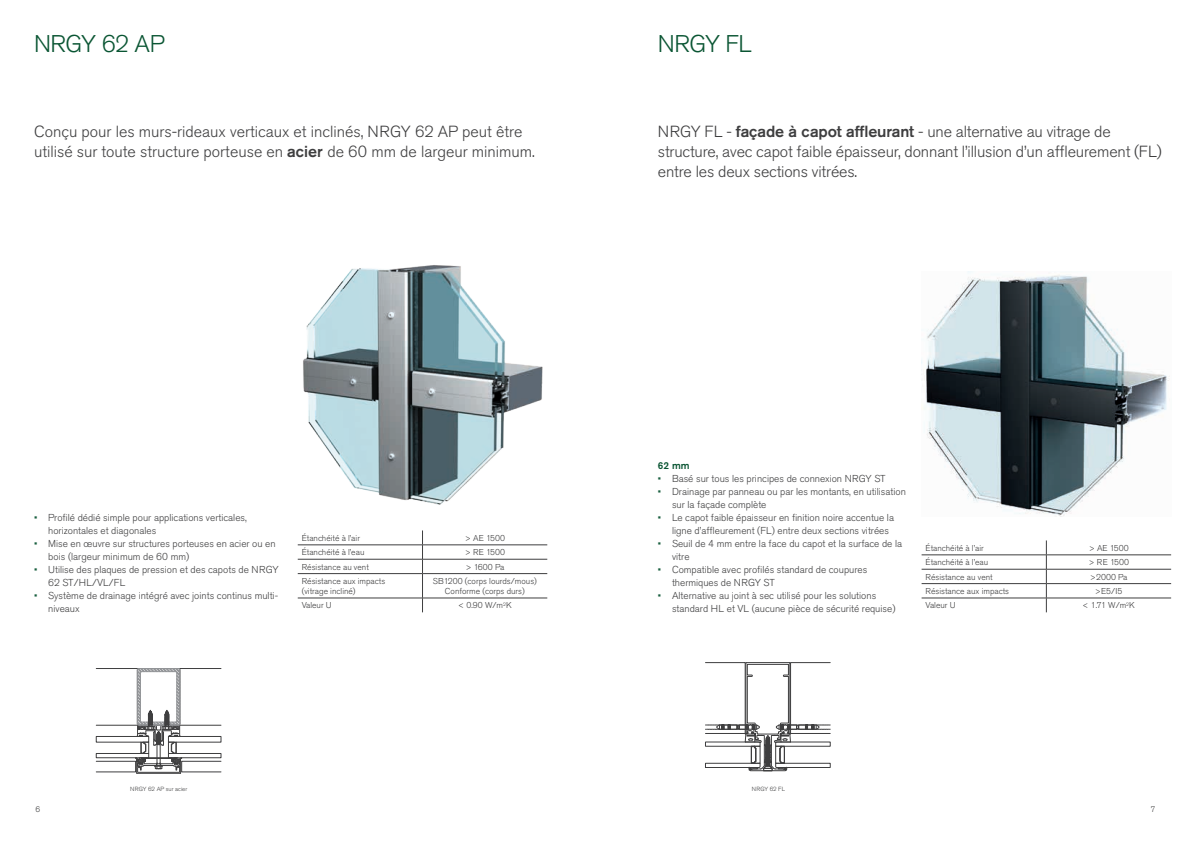
<style>
.page{position:relative;width:1191px;height:842px;background:#fff}
.page>*{position:absolute;margin:0;border:0;box-sizing:border-box;transform-origin:0 0}
.t1{font:300 24px "Akzidenz Grotesk Pro";letter-spacing:-.025em;color:#0a5533}
.t2{font:300 16px/20px "Akzidenz Grotesk Pro";letter-spacing:-.01em;color:#3e3e3f}
.t3{font:300 10px/13px "Akzidenz Grotesk Pro";color:#3e3e3f}
.t4{font:500 10px "Akzidenz Grotesk Pro";color:#0a5533}
.t5{font:300 8.5px/10px "Akzidenz Grotesk Pro";color:#3e3e3f}
.t6{font:300 8px "Akzidenz Grotesk Pro";color:#3e3e3f}
.t7{font:300 6px "Akzidenz Grotesk Pro";color:#3e3e3f}
.s1{font-weight:500}
.s2{color:#1a6040}
</style>
<div class="page">
<svg style="left:705px;top:662px;width:125px;height:109px"></svg>
<img style="left:921px;top:272px;width:249px;height:244px">
<hr style="left:921px;top:555px;width:125px;height:1px;background:#3e3e3f">
<hr style="left:1046px;top:555px;width:125px;height:1px;background:#3e3e3f">
<hr style="left:921px;top:569px;width:125px;height:1px;background:#3e3e3f">
<hr style="left:1046px;top:569px;width:125px;height:1px;background:#3e3e3f">
<hr style="left:921px;top:583px;width:125px;height:1px;background:#3e3e3f">
<hr style="left:1046px;top:583px;width:125px;height:1px;background:#3e3e3f">
<hr style="left:921px;top:598px;width:125px;height:1px;background:#3e3e3f">
<hr style="left:1046px;top:598px;width:125px;height:1px;background:#3e3e3f">
<svg style="left:1046px;top:540px;width:1px;height:72px"></svg>
<svg style="left:96px;top:668px;width:126px;height:106px"></svg>
<div style="left:96px;top:761px;width:40px;height:11px;border:1px solid #3e3e3f"></div>
<div style="left:181px;top:761px;width:40px;height:11px;border:1px solid #3e3e3f"></div>
<img style="left:303px;top:265px;width:240px;height:240px">
<hr style="left:298px;top:545px;width:124px;height:1px;background:#3e3e3f">
<hr style="left:422px;top:545px;width:125px;height:1px;background:#3e3e3f">
<hr style="left:298px;top:559px;width:124px;height:1px;background:#3e3e3f">
<hr style="left:422px;top:559px;width:125px;height:1px;background:#3e3e3f">
<hr style="left:298px;top:573px;width:124px;height:1px;background:#3e3e3f">
<hr style="left:422px;top:573px;width:125px;height:1px;background:#3e3e3f">
<hr style="left:298px;top:598px;width:124px;height:1px;background:#3e3e3f">
<hr style="left:422px;top:598px;width:125px;height:1px;background:#3e3e3f">
<svg style="left:422px;top:530px;width:1px;height:82px"></svg>
<h1 class="t1" style="left:34px;top:28px;width:132px">NRGY 62 AP</h1>
<h2 class="t2" style="left:34px;top:121px;width:502px">Conçu pour les murs-rideaux verticaux et inclinés, NRGY 62 AP peut être utilisé sur toute structure porteuse en <span class="s1">acier</span> de 60 mm de largeur minimum.</h2>
<p class="t3" style="left:48px;top:511px;width:200px;text-indent:-14px"><span class="s2">•</span> Profilé dédié simple pour applications verticales, horizontales et diagonales</p>
<p class="t3" style="left:48px;top:537px;width:229px;text-indent:-14px"><span class="s2">•</span> Mise en œuvre sur structures porteuses en acier ou en bois (largeur minimum de 60 mm)</p>
<p class="t3" style="left:48px;top:563px;width:232px;text-indent:-14px"><span class="s2">•</span> Utilise des plaques de pression et des capots de NRGY<br>62 ST/HL/VL/FL</p>
<p class="t3" style="left:48px;top:589px;width:231px;text-indent:-14px"><span class="s2">•</span> Système de drainage intégré avec joints continus multi&shy;niveaux</p>
<p class="t5" style="left:302px;top:533px;width:60px">Étanchéité à l’air</p>
<p class="t5" style="left:465px;top:533px;width:42px">&gt; AE 1500</p>
<p class="t5" style="left:302px;top:547px;width:64px">Étanchéité à l’eau</p>
<p class="t5" style="left:465px;top:547px;width:42px">&gt; RE 1500</p>
<p class="t5" style="left:302px;top:562px;width:69px">Résistance au vent</p>
<p class="t5" style="left:465px;top:562px;width:41px">&gt; 1600 Pa</p>
<p class="t5" style="left:302px;top:576px;width:85px">Résistance aux impacts (vitrage incliné)</p>
<p class="t5" style="left:433px;top:576px;width:105px;text-align:center">SB1200 (corps lourds/mous)<br>Conforme (corps durs)</p>
<p class="t5" style="left:302px;top:600px;width:32px">Valeur U</p>
<p class="t5" style="left:458px;top:600px;width:55px">&lt; 0.90 W/m<sup>2</sup>K</p>
<p class="t7" style="left:130px;top:785px;width:58px">NRGY 62 AP sur acier</p>
<h1 class="t1" style="left:658px;top:28px;width:96px">NRGY FL</h1>
<h2 class="t2" style="left:658px;top:121px;width:505px">NRGY FL - <span class="s1">façade à capot affleurant</span> - une alternative au vitrage de structure, avec capot faible épaisseur, donnant l’illusion d’un affleurement (FL) entre les deux sections vitrées.</h2>
<p class="t4" style="left:658px;top:459px;width:33px">62 mm</p>
<p class="t3" style="left:658px;top:472px;width:229px"><span class="s2">•</span> Basé sur tous les principes de connexion NRGY ST</p>
<p class="t3" style="left:672px;top:485px;width:235px;text-indent:-14px"><span class="s2">•</span> Drainage par panneau ou par les montants, en utilisation sur la façade complète</p>
<p class="t3" style="left:672px;top:511px;width:223px;text-indent:-14px"><span class="s2">•</span> Le capot faible épaisseur en finition noire accentue la ligne d’affleurement (FL) entre deux sections vitrées</p>
<p class="t3" style="left:672px;top:537px;width:232px;text-indent:-14px"><span class="s2">•</span> Seuil de 4 mm entre la face du capot et la surface de la vitre</p>
<p class="t3" style="left:672px;top:563px;width:197px;text-indent:-14px"><span class="s2">•</span> Compatible avec profilés standard de coupures thermiques de NRGY ST</p>
<p class="t3" style="left:672px;top:589px;width:225px;text-indent:-14px"><span class="s2">•</span> Alternative au joint à sec utilisé pour les solutions standard HL et VL (aucune pièce de sécurité requise)</p>
<p class="t5" style="left:925px;top:543px;width:60px">Étanchéité à l’air</p>
<p class="t5" style="left:1088px;top:543px;width:42px">&gt; AE 1500</p>
<p class="t5" style="left:925px;top:557px;width:64px">Étanchéité à l’eau</p>
<p class="t5" style="left:1088px;top:557px;width:42px">&gt; RE 1500</p>
<p class="t5" style="left:925px;top:572px;width:69px">Résistance au vent</p>
<p class="t5" style="left:1090px;top:572px;width:39px">&gt;2000 Pa</p>
<p class="t5" style="left:925px;top:586px;width:85px">Résistance aux impacts</p>
<p class="t5" style="left:1095px;top:586px;width:29px">&gt;E5/I5</p>
<p class="t5" style="left:925px;top:600px;width:32px">Valeur U</p>
<p class="t5" style="left:1082px;top:600px;width:54px">&lt; 1.71 W/m<sup>2</sup>K</p>
<p class="t7" style="left:752px;top:785px;width:35px">NRGY 62 FL</p>
<p class="t6" style="left:35px;top:804px;width:6px">6</p>
<p class="t6" style="left:1150px;top:804px;width:6px">7</p>
</div>
